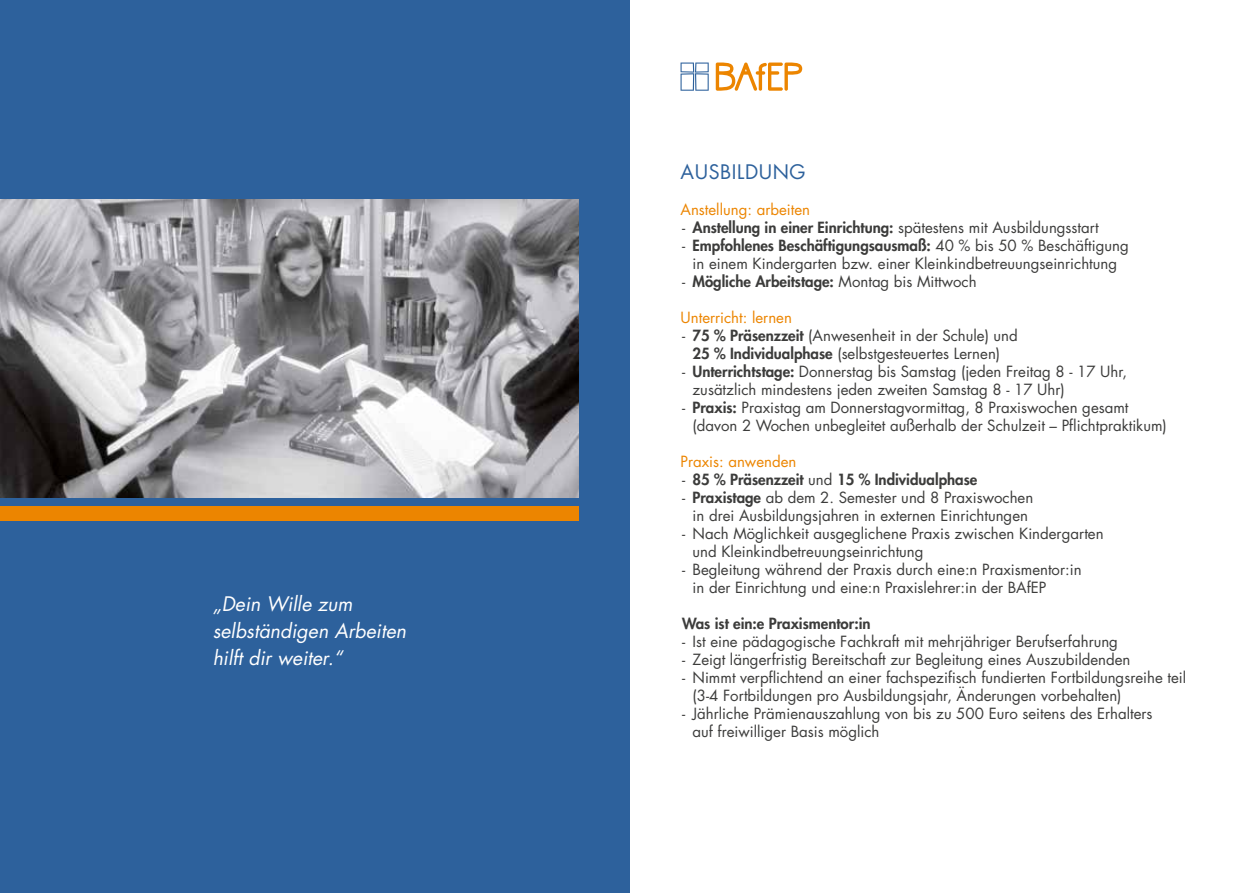
<style>
.page{position:relative;width:1259px;height:893px;background:#fff}
.page>*{position:absolute;margin:0;border:0;box-sizing:border-box;transform-origin:0 0}
.t1{font:italic 19.5px/27px "Futura LT";color:#fff}
.t2{font:19.5px "Futura LT";letter-spacing:.03em;color:#2d619c}
.t3{font:15px/18px "Futura LT";color:#3c3c3b}
.t4{font:800 15px "Futura LT";color:#3c3c3b}
.t5{font:15px "Futura LT";color:#ec8500}
.s1{font-weight:800}
.s2{font-weight:400}
</style>
<div class="page">
<div style="left:0;top:0;width:629px;height:893px;background:#2d619c"></div>
<img style="left:0;top:200px;width:578px;height:297px">
<div style="left:0;top:506px;width:578px;height:15px;background:#ec8500"></div>
<svg style="left:680px;top:63px;width:28px;height:28px"></svg>
<svg style="left:716px;top:63px;width:86px;height:28px"></svg>
<h1 class="t1" style="left:213px;top:590px;width:195px">„Dein Wille zum selbständigen Arbeiten hilft dir weiter.“</h1>
<h1 class="t2" style="left:680px;top:159px;width:127px">AUSBILDUNG</h1>
<p class="t5" style="left:680px;top:200px;width:131px">Anstellung: arbeiten</p>
<p class="t3" style="left:682px;top:218px;width:418px">- <span class="s1">Anstellung in einer Einrichtung:</span> spätestens mit Ausbildungsstart</p>
<p class="t3" style="left:682px;top:236px;width:448px;text-align:center">- <span class="s1">Empfohlenes Beschäftigungsausmaß:</span> 40 % bis 50 % Beschäftigung in einem Kindergarten bzw. einer Kleinkindbetreuungseinrichtung</p>
<p class="t4" style="left:682px;top:271px;width:296px"><span class="s2">-</span> Mögliche Arbeitstage: <span class="s2">Montag bis Mittwoch</span></p>
<p class="t5" style="left:680px;top:308px;width:113px">Unterricht: lernen</p>
<p class="t3" style="left:682px;top:326px;width:337px;text-align:center">- <span class="s1">75 % Präsenzzeit</span> (Anwesenheit in der Schule) und<br><span class="s1">25 % Individualphase</span> (selbstgesteuertes Lernen)</p>
<p class="t3" style="left:692px;top:362px;width:436px;text-indent:-10px">- <span class="s1">Unterrichtstage:</span> Donnerstag bis Samstag (jeden Freitag 8 - 17 Uhr, zusätzlich mindestens jeden zweiten Samstag 8 - 17 Uhr)</p>
<p class="t3" style="left:692px;top:398px;width:476px;text-indent:-10px">- <span class="s1">Praxis:</span> Praxistag am Donnerstagvormittag, 8 Praxiswochen gesamt (davon 2 Wochen unbegleitet außerhalb der Schulzeit – Pflichtpraktikum)</p>
<p class="t5" style="left:680px;top:452px;width:117px">Praxis: anwenden</p>
<p class="t4" style="left:682px;top:469px;width:297px"><span class="s2">-</span> 85 % Präsenzzeit <span class="s2">und</span> 15 % Individualphase</p>
<p class="t3" style="left:682px;top:488px;width:353px;text-align:center">- <span class="s1">Praxistage</span> ab dem 2. Semester und 8 Praxiswochen in drei Ausbildungsjahren in externen Einrichtungen</p>
<p class="t3" style="left:692px;top:524px;width:412px;text-indent:-10px">- Nach Möglichkeit ausgeglichene Praxis zwischen Kindergarten und Kleinkindbetreuungseinrichtung</p>
<p class="t3" style="left:692px;top:560px;width:390px;text-indent:-10px">- Begleitung während der Praxis durch eine:n Praxismentor:in in der Einrichtung und eine:n Praxislehrer:in der BAfEP</p>
<p class="t4" style="left:682px;top:613px;width:190px">Was ist ein:e Praxismentor:in</p>
<p class="t3" style="left:682px;top:632px;width:437px">- Ist eine pädagogische Fachkraft mit mehrjähriger Berufserfahrung</p>
<p class="t3" style="left:682px;top:650px;width:450px">- Zeigt längerfristig Bereitschaft zur Begleitung eines Auszubildenden</p>
<p class="t3" style="left:692px;top:668px;width:495px;text-indent:-10px">- Nimmt verpflichtend an einer fachspezifisch fundierten Fortbildungsreihe teil (3-4 Fortbildungen pro Ausbildungsjahr, Änderungen vorbehalten)</p>
<p class="t3" style="left:692px;top:704px;width:461px;text-indent:-10px">- Jährliche Prämienauszahlung von bis zu 500 Euro seitens des Erhalters auf freiwilliger Basis möglich</p>
</div>
